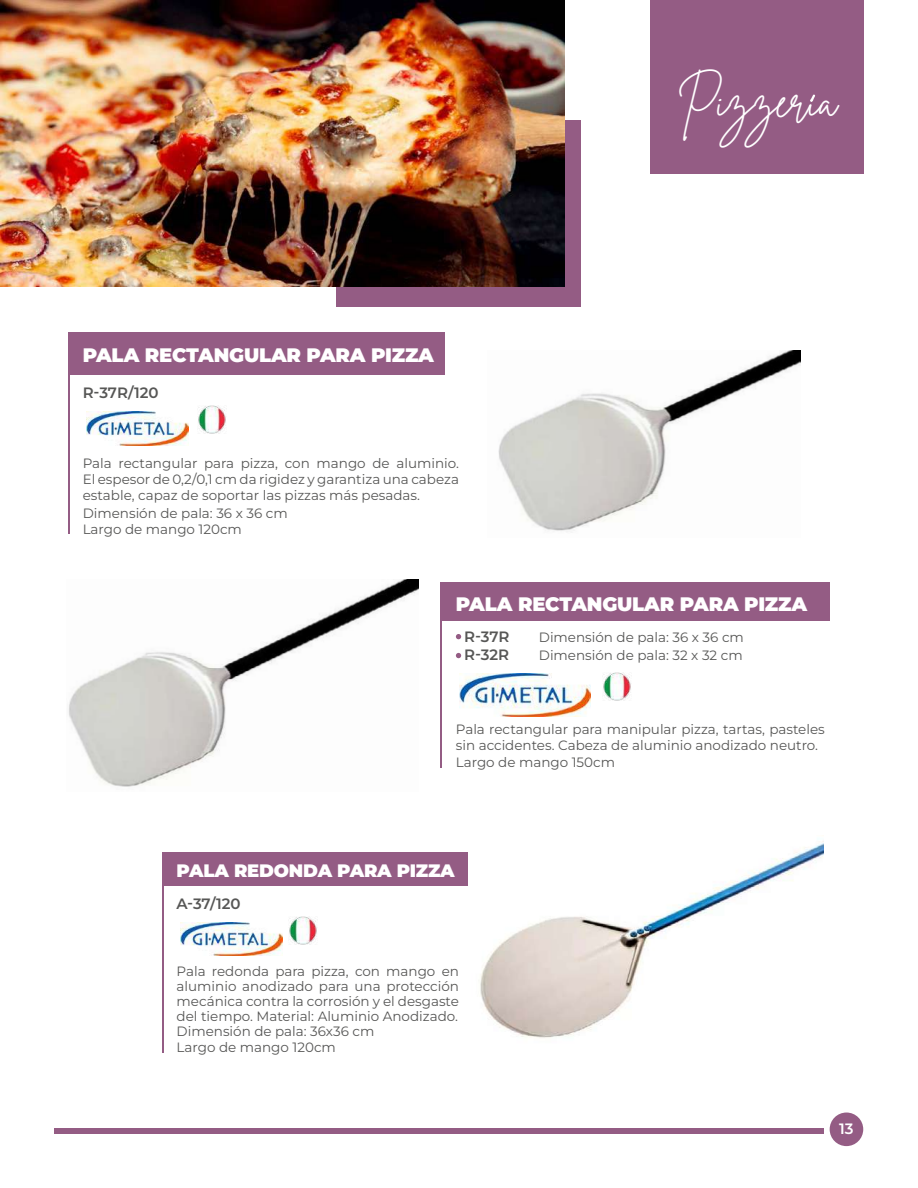
<style>
.page{position:relative;width:918px;height:1188px;background:#fff}
.page>*{position:absolute;margin:0;border:0;box-sizing:border-box;transform-origin:0 0}
.t1{font:45px "Brittany Signature";color:#fff}
.t2{font:900 19.5px "Montserrat";letter-spacing:-.01em;color:#fff}
.t3{font:900 18px "Montserrat";letter-spacing:-.01em;color:#fff}
.t4{font:600 15px "Montserrat";color:#575756}
.t5{font:600 15px "Montserrat";color:#fff}
.t6{font:13.5px/15.3px "Montserrat";color:#575756}
</style>
<div class="page">
<div style="left:54px;top:1129px;width:770px;height:5px;background:#945c84"></div>
<div style="left:650px;top:0;width:214px;height:173px;background:#945c84"></div>
<div style="left:830px;top:1113px;width:33px;height:33px;background:#945c84;border-radius:50%"></div>
<svg style="left:810px;top:95px;width:5px;height:7px"></svg>
<img style="left:498px;top:351px;width:302px;height:181px">
<div style="left:68px;top:333px;width:377px;height:42px;background:#945c84"></div>
<img style="left:87px;top:412px;width:102px;height:33px">
<img style="left:198px;top:406px;width:28px;height:28px">
<img style="left:603px;top:672px;width:28px;height:28px">
<hr style="left:68px;top:333px;width:2px;height:201px;background:#945c84">
<div style="left:163px;top:853px;width:305px;height:33px;background:#945c84"></div>
<img style="left:181px;top:922px;width:102px;height:34px">
<img style="left:289px;top:917px;width:28px;height:28px">
<img style="left:480px;top:841px;width:344px;height:197px">
<hr style="left:163px;top:853px;width:1px;height:200px;background:#945c84">
<div style="left:440px;top:582px;width:390px;height:38px;background:#945c84"></div>
<img style="left:460px;top:673px;width:131px;height:43px">
<hr style="left:440px;top:584px;width:1px;height:183px;background:#945c84">
<img style="left:68px;top:580px;width:351px;height:207px">
<svg style="left:456px;top:634px;width:5px;height:5px"></svg>
<svg style="left:456px;top:653px;width:5px;height:5px"></svg>
<div style="left:337px;top:120px;width:244px;height:187px;background:#945c84"></div>
<img style="left:0;top:1px;width:564px;height:286px">
<h2 class="t2" style="left:83px;top:342px;width:353px">PALA RECTANGULAR PARA PIZZA</h2>
<p class="t4" style="left:83px;top:382px;width:77px">R-37R/120</p>
<p class="t6" style="left:83px;top:454px;width:378px;line-height:16.2px;text-align:justify">Pala rectangular para pizza, con mango de aluminio.<br>El espesor de 0,2/0,1 cm da rigidez y garantiza una cabeza estable, capaz de soportar las pizzas más pesadas.</p>
<p class="t6" style="left:83px;top:505px;width:207px;line-height:16.2px">Dimensión de pala: 36 x 36 cm<br>Largo de mango 120cm</p>
<h1 class="t1" style="left:677px;top:73px;width:161px">Pizzeria</h1>
<h2 class="t2" style="left:456px;top:591px;width:353px">PALA RECTANGULAR PARA PIZZA</h2>
<p class="t4" style="left:464px;top:627px;width:47px">R-37R</p>
<p class="t6" style="left:539px;top:630px;width:207px">Dimensión de pala: 36 x 36 cm</p>
<p class="t4" style="left:464px;top:645px;width:47px">R-32R</p>
<p class="t6" style="left:539px;top:648px;width:205px">Dimensión de pala: 32 x 32 cm</p>
<p class="t6" style="left:456px;top:720px;width:370px;line-height:16.5px">Pala rectangular para manipular pizza, tartas, pasteles sin accidentes. Cabeza de aluminio anodizado neutro.<br>Largo de mango 150cm</p>
<h3 class="t3" style="left:177px;top:859px;width:280px">PALA REDONDA PARA PIZZA</h3>
<p class="t4" style="left:177px;top:893px;width:66px">A-37/120</p>
<p class="t6" style="left:177px;top:963px;width:284px">Pala redonda para pizza, con mango en aluminio anodizado para una protección mecánica contra la corrosión y el desgaste del tiempo. Material: Aluminio Anodizado.<br>Dimensión de pala: 36x36 cm<br>Largo de mango 120cm</p>
<p class="t5" style="left:839px;top:1119px;width:16px">13</p>
</div>
